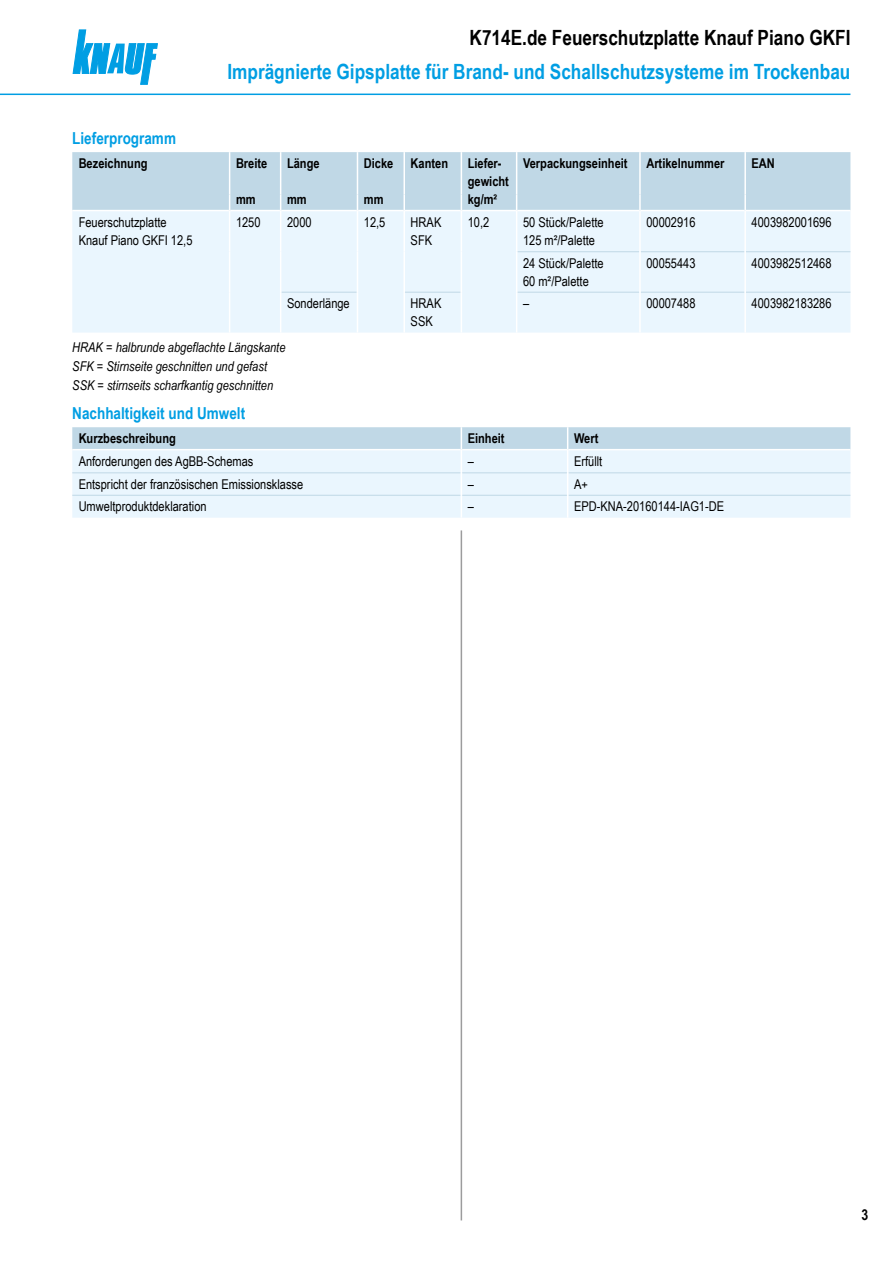
<style>
.page{position:relative;width:893px;height:1263px;background:#fff}
.page>*{position:absolute;margin:0;border:0;box-sizing:border-box;transform-origin:0 0}
.t1{font:700 21px "Arial Narrow";color:#009ee3}
.t2{font:700 21px "Arial Narrow";color:#000}
.Ue3_11cyan_TB{font:700 16.5px "Arial Narrow";color:#009ee3}
.t3{font:700 15px "Arial Narrow";color:#000}
.Tab_Text_TB{font:13.5px "Arial Narrow";color:#000}
.Tab_Kopf_TB{font:700 13.5px/18px "Arial Narrow";color:#000}
.Leg_Text_Fussnote_TB{font:italic 13.5px "Arial Narrow";color:#000}
</style>
<div class="page">
<svg style="left:73px;top:30px;width:84px;height:54px"></svg>
<hr style="left:0;top:94px;width:850px;height:1px;background:#009ee3">
<hr style="left:461px;top:530px;width:1px;height:690px;background:#9c9c9d">
<div style="left:72px;top:152px;width:778px;height:58px;background:#c0d8e6"></div>
<div style="left:72px;top:211px;width:778px;height:122px;background:#eaf6fe"></div>
<hr style="left:516px;top:152px;width:1px;height:43px;background:#fff">
<hr style="left:639px;top:152px;width:2px;height:43px;background:#fff">
<hr style="left:517px;top:251px;width:122px;height:1px;background:#c0d8e6">
<hr style="left:641px;top:251px;width:103px;height:1px;background:#c0d8e6">
<hr style="left:746px;top:251px;width:104px;height:1px;background:#c0d8e6">
<hr style="left:281px;top:292px;width:76px;height:1px;background:#c0d8e6">
<hr style="left:405px;top:292px;width:56px;height:1px;background:#c0d8e6">
<hr style="left:517px;top:292px;width:122px;height:1px;background:#c0d8e6">
<hr style="left:641px;top:292px;width:103px;height:1px;background:#c0d8e6">
<hr style="left:746px;top:292px;width:104px;height:1px;background:#c0d8e6">
<hr style="left:229px;top:152px;width:1px;height:43px;background:#fff">
<hr style="left:280px;top:152px;width:1px;height:43px;background:#fff">
<hr style="left:357px;top:152px;width:1px;height:43px;background:#fff">
<hr style="left:403px;top:152px;width:2px;height:43px;background:#fff">
<hr style="left:461px;top:152px;width:1px;height:43px;background:#fff">
<hr style="left:744px;top:152px;width:2px;height:43px;background:#fff">
<svg style="left:229px;top:195px;width:1px;height:15px"></svg>
<svg style="left:280px;top:195px;width:1px;height:15px"></svg>
<svg style="left:357px;top:195px;width:1px;height:15px"></svg>
<svg style="left:403px;top:195px;width:2px;height:15px"></svg>
<svg style="left:461px;top:195px;width:1px;height:15px"></svg>
<svg style="left:516px;top:195px;width:1px;height:15px"></svg>
<svg style="left:639px;top:195px;width:2px;height:15px"></svg>
<svg style="left:744px;top:195px;width:2px;height:15px"></svg>
<hr style="left:229px;top:211px;width:1px;height:41px;background:#fff">
<hr style="left:280px;top:211px;width:1px;height:41px;background:#fff">
<hr style="left:357px;top:211px;width:1px;height:41px;background:#fff">
<hr style="left:403px;top:211px;width:2px;height:41px;background:#fff">
<hr style="left:461px;top:211px;width:1px;height:41px;background:#fff">
<hr style="left:516px;top:211px;width:1px;height:41px;background:#fff">
<hr style="left:639px;top:211px;width:2px;height:41px;background:#fff">
<hr style="left:744px;top:211px;width:2px;height:41px;background:#fff">
<hr style="left:229px;top:252px;width:1px;height:40px;background:#fff">
<hr style="left:280px;top:252px;width:1px;height:40px;background:#fff">
<hr style="left:357px;top:252px;width:1px;height:40px;background:#fff">
<hr style="left:403px;top:252px;width:2px;height:40px;background:#fff">
<hr style="left:461px;top:252px;width:1px;height:40px;background:#fff">
<hr style="left:516px;top:252px;width:1px;height:40px;background:#fff">
<hr style="left:639px;top:252px;width:2px;height:40px;background:#fff">
<hr style="left:744px;top:252px;width:2px;height:40px;background:#fff">
<hr style="left:229px;top:292px;width:1px;height:41px;background:#fff">
<hr style="left:280px;top:292px;width:1px;height:41px;background:#fff">
<hr style="left:357px;top:292px;width:1px;height:41px;background:#fff">
<hr style="left:403px;top:292px;width:2px;height:41px;background:#fff">
<hr style="left:461px;top:292px;width:1px;height:41px;background:#fff">
<hr style="left:516px;top:292px;width:1px;height:41px;background:#fff">
<hr style="left:639px;top:292px;width:2px;height:41px;background:#fff">
<hr style="left:744px;top:292px;width:2px;height:41px;background:#fff">
<svg style="left:72px;top:427px;width:778px;height:91px"></svg>
<hr style="left:72px;top:449px;width:389px;height:1px;background:#fff">
<hr style="left:462px;top:449px;width:105px;height:1px;background:#fff">
<hr style="left:568px;top:449px;width:282px;height:1px;background:#fff">
<h1 class="t2" style="left:470px;top:22px;width:382px">K714E.de Feuerschutzplatte Knauf Piano GKFI</h1>
<h1 class="t1" style="left:227px;top:56px;width:624px">Imprägnierte Gipsplatte für Brand- und Schallschutzsysteme im Trockenbau</h1>
<p class="Ue3_11cyan_TB" style="left:72px;top:125px;width:105px">Lieferprogramm</p>
<p class="Tab_Kopf_TB" style="left:79px;top:154px;width:70px">Bezeichnung</p>
<p class="Tab_Kopf_TB" style="left:236px;top:154px;width:33px">Breite</p>
<p class="Tab_Kopf_TB" style="left:287px;top:154px;width:34px">Länge</p>
<p class="Tab_Kopf_TB" style="left:364px;top:154px;width:31px">Dicke</p>
<p class="Tab_Kopf_TB" style="left:411px;top:154px;width:39px">Kanten</p>
<p class="Tab_Kopf_TB" style="left:468px;top:154px;width:43px">Liefer&shy;gewicht</p>
<p class="Tab_Kopf_TB" style="left:523px;top:154px;width:106px">Verpackungseinheit</p>
<p class="Tab_Kopf_TB" style="left:646px;top:154px;width:80px">Artikelnummer</p>
<p class="Tab_Kopf_TB" style="left:752px;top:154px;width:25px">EAN</p>
<p class="Tab_Kopf_TB" style="left:236px;top:190px;width:21px">mm</p>
<p class="Tab_Kopf_TB" style="left:287px;top:190px;width:21px">mm</p>
<p class="Tab_Kopf_TB" style="left:364px;top:190px;width:21px">mm</p>
<p class="Tab_Kopf_TB" style="left:468px;top:190px;width:31px">kg/m²</p>
<p class="Tab_Text_TB" style="left:79px;top:213px;width:89px">Feuerschutzplatte</p>
<p class="Tab_Text_TB" style="left:79px;top:231px;width:115px">Knauf Piano GKFI 12,5</p>
<p class="Tab_Text_TB" style="left:468px;top:213px;width:23px">10,2</p>
<p class="Tab_Text_TB" style="left:523px;top:213px;width:82px">50 Stück/Palette</p>
<p class="Tab_Text_TB" style="left:523px;top:231px;width:73px">125 m²/Palette</p>
<p class="Tab_Text_TB" style="left:236px;top:213px;width:26px">1250</p>
<p class="Tab_Text_TB" style="left:287px;top:213px;width:26px">2000</p>
<p class="Tab_Text_TB" style="left:364px;top:213px;width:23px">12,5</p>
<p class="Tab_Text_TB" style="left:411px;top:213px;width:32px">HRAK</p>
<p class="Tab_Text_TB" style="left:411px;top:231px;width:23px">SFK</p>
<p class="Tab_Text_TB" style="left:646px;top:213px;width:51px">00002916</p>
<p class="Tab_Text_TB" style="left:752px;top:213px;width:82px">4003982001696</p>
<p class="Tab_Text_TB" style="left:287px;top:294px;width:64px">Sonderlänge</p>
<p class="Tab_Text_TB" style="left:411px;top:294px;width:32px">HRAK</p>
<p class="Tab_Text_TB" style="left:411px;top:312px;width:24px">SSK</p>
<p class="Tab_Text_TB" style="left:523px;top:253px;width:82px">24 Stück/Palette</p>
<p class="Tab_Text_TB" style="left:523px;top:271px;width:67px">60 m²/Palette</p>
<p class="Tab_Text_TB" style="left:646px;top:253px;width:51px">00055443</p>
<p class="Tab_Text_TB" style="left:752px;top:253px;width:82px">4003982512468</p>
<p class="Tab_Text_TB" style="left:523px;top:294px;width:8px">–</p>
<p class="Tab_Text_TB" style="left:646px;top:294px;width:51px">00007488</p>
<p class="Tab_Text_TB" style="left:752px;top:294px;width:82px">4003982183286</p>
<p class="Leg_Text_Fussnote_TB" style="left:72px;top:338px;width:215px">HRAK = halbrunde abgeflachte Längskante</p>
<p class="Leg_Text_Fussnote_TB" style="left:72px;top:357px;width:196px">SFK = Stirnseite geschnitten und gefast</p>
<p class="Leg_Text_Fussnote_TB" style="left:72px;top:376px;width:202px">SSK = stirnseits scharfkantig geschnitten</p>
<p class="Ue3_11cyan_TB" style="left:72px;top:400px;width:174px">Nachhaltigkeit und Umwelt</p>
<p class="Tab_Kopf_TB" style="left:79px;top:429px;width:99px">Kurzbeschreibung</p>
<p class="Tab_Kopf_TB" style="left:468px;top:429px;width:38px">Einheit</p>
<p class="Tab_Kopf_TB" style="left:574px;top:429px;width:26px">Wert</p>
<p class="Tab_Text_TB" style="left:79px;top:452px;width:176px">Anforderungen des AgBB-Schemas</p>
<p class="Tab_Text_TB" style="left:468px;top:452px;width:8px">–</p>
<p class="Tab_Text_TB" style="left:574px;top:452px;width:30px">Erfüllt</p>
<p class="Tab_Text_TB" style="left:79px;top:474px;width:226px">Entspricht der französischen Emissionsklasse</p>
<p class="Tab_Text_TB" style="left:468px;top:474px;width:8px">–</p>
<p class="Tab_Text_TB" style="left:574px;top:474px;width:15px">A+</p>
<p class="Tab_Text_TB" style="left:79px;top:497px;width:129px">Umweltproduktdeklaration</p>
<p class="Tab_Text_TB" style="left:468px;top:497px;width:8px">–</p>
<p class="Tab_Text_TB" style="left:574px;top:497px;width:152px">EPD-KNA-20160144-IAG1-DE</p>
<p class="t3" style="left:861px;top:1204px;width:8px">3</p>
</div>
